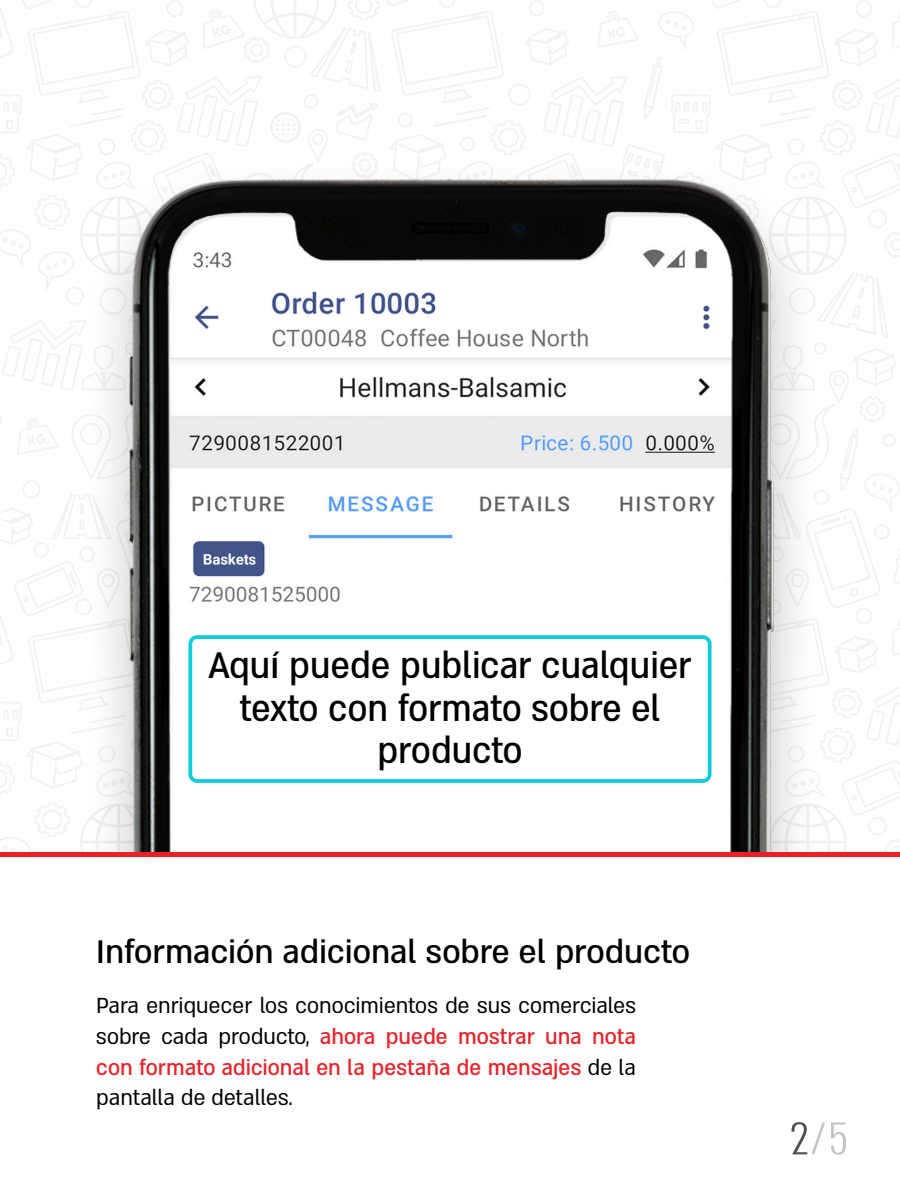
<style>
.page{position:relative;width:900px;height:1200px;background:#fff}
.page>*{position:absolute;margin:0;border:0;box-sizing:border-box;transform-origin:0 0}
.t1{font:300 52.75px "Almoni Tzar M Lv 5 AAA";color:#c0c2c4;scale:1.1 1}
.t2{font:500 42.44px/42.4px "Almoni M Lv 5 AAA";color:#000;text-align:center;scale:.92 1}
.t3{font:500 37.5px "Almoni M Lv 5 AAA";color:#000}
.t4{font:25px/30.6px "Almoni M Lv 5 AAA";color:#000;text-align:justify;scale:.96 1}
.s1{font-weight:500;color:#ec2027}
.s2{color:#4e4e50}
</style>
<div class="page">
<svg style="left:0;top:0;width:900px;height:72px"></svg>
<img style="left:0;top:72px;width:900px;height:780px">
<div style="left:0;top:852px;width:900px;height:5px;background:#ec2027"></div>
<div style="left:188px;top:635px;width:524px;height:148px;border:4px solid #0fccd6;border-radius:7px"></div>
<h2 class="t2" style="left:208px;top:643px;width:526px">Aquí puede publicar cualquier texto con formato sobre el producto</h2>
<h3 class="t3" style="left:96px;top:929px;width:595px">Información adicional sobre el producto</h3>
<p class="t4" style="left:96px;top:990px;width:564px">Para enriquecer los conocimientos de sus comerciales sobre cada producto, <span class="s1">ahora puede mostrar una nota con formato adicional en la pestaña de mensajes</span> de la pantalla de detalles.</p>
<h1 class="t1" style="left:790px;top:1109px;width:55px"><span class="s2">2</span>/5</h1>
</div>
